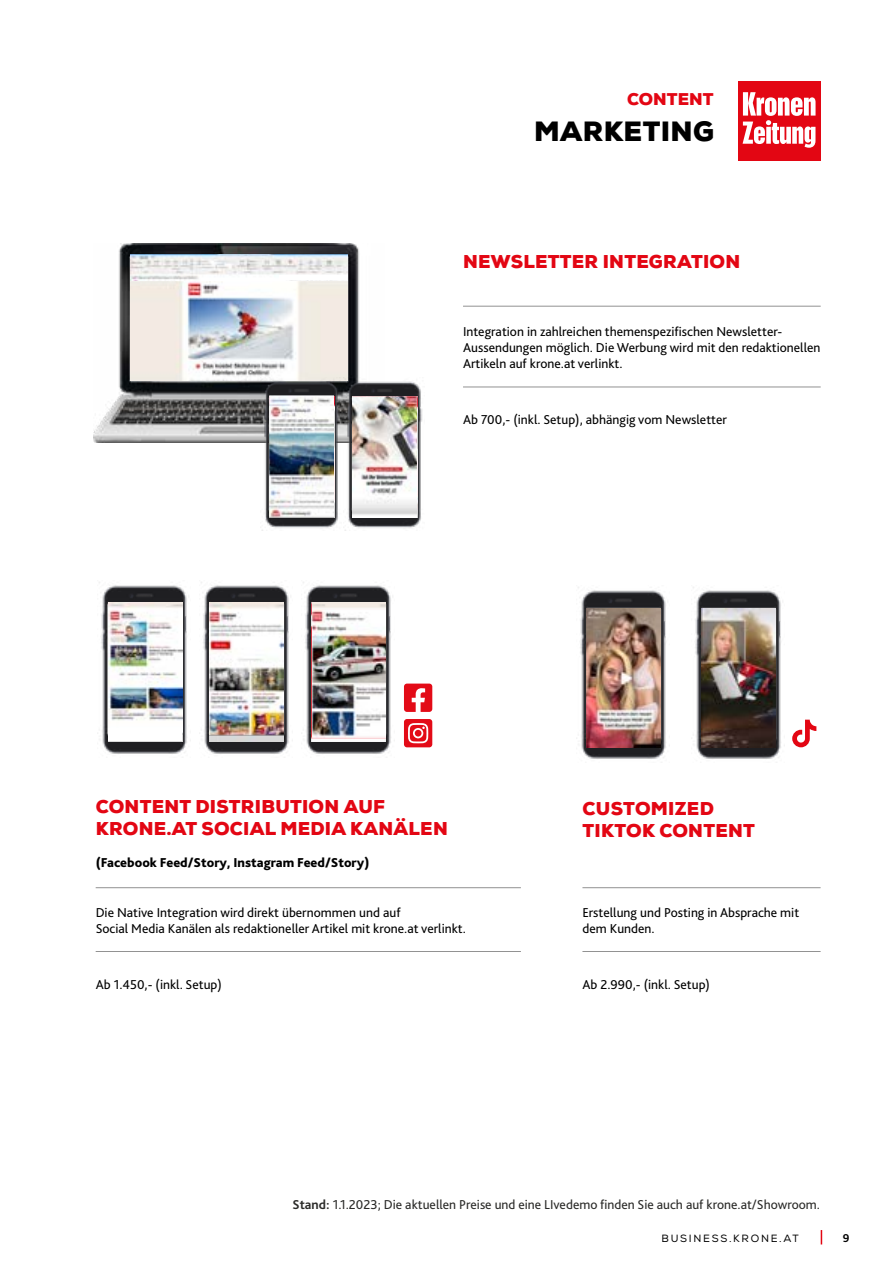
<style>
.page{position:relative;width:893px;height:1263px;background:#fff}
.page>*{position:absolute;margin:0;border:0;box-sizing:border-box;transform-origin:0 0}
.t1{font:900 27px "Nexa";letter-spacing:.015em;color:#000}
.t2{font:900 18px/21.6px "Nexa";letter-spacing:.015em;color:#e30613}
.t3{font:900 16.5px "Nexa";letter-spacing:.005em;color:#e30613}
.t4{font:13.5px/16.2px "Bliss Pro";color:#000}
.t5{font:13.5px "Bliss Pro";color:#2a2a28}
.t6{font:800 13.5px "Bliss Pro";color:#000}
.t7{font:700 12px "Bliss Pro";color:#000}
.t8{font:10.5px "Nexa";letter-spacing:.165em;color:#000}
.s1{font-weight:700}
</style>
<div class="page">
<svg style="left:821px;top:1230px;width:1px;height:14px"></svg>
<hr style="left:96px;top:887px;width:425px;height:1px;background:#929292">
<hr style="left:96px;top:951px;width:425px;height:1px;background:#929292">
<img style="left:99px;top:582px;width:92px;height:172px">
<img style="left:199px;top:582px;width:90px;height:172px">
<img style="left:301px;top:582px;width:90px;height:172px">
<hr style="left:582px;top:887px;width:239px;height:1px;background:#929292">
<hr style="left:582px;top:951px;width:239px;height:1px;background:#929292">
<img style="left:576px;top:587px;width:90px;height:172px">
<hr style="left:463px;top:306px;width:358px;height:1px;background:#929292">
<hr style="left:463px;top:387px;width:358px;height:1px;background:#929292">
<img style="left:586px;top:608px;width:74px;height:139px">
<img style="left:691px;top:587px;width:90px;height:172px">
<img style="left:701px;top:608px;width:74px;height:139px">
<img style="left:108px;top:602px;width:74px;height:126px">
<img style="left:210px;top:602px;width:73px;height:139px">
<img style="left:312px;top:608px;width:74px;height:133px">
<img style="left:312px;top:602px;width:74px;height:6px">
<div style="left:108px;top:728px;width:74px;height:13px;background:#fff"></div>
<div style="left:738px;top:81px;width:83px;height:80px;background:#e30613"></div>
<svg style="left:743px;top:92px;width:72px;height:56px"></svg>
<svg style="left:404px;top:719px;width:28px;height:28px"></svg>
<svg style="left:404px;top:684px;width:28px;height:28px"></svg>
<svg style="left:792px;top:720px;width:24px;height:27px"></svg>
<img style="left:93px;top:243px;width:267px;height:199px">
<img style="left:130px;top:280px;width:217px;height:100px">
<img style="left:130px;top:255px;width:217px;height:25px">
<div style="left:279px;top:275px;width:68px;height:5px;background:#fff"></div>
<img style="left:260px;top:377px;width:81px;height:154px">
<img style="left:270px;top:396px;width:64px;height:124px">
<img style="left:344px;top:377px;width:79px;height:154px">
<img style="left:353px;top:397px;width:64px;height:121px">
<p class="t3" style="left:627px;top:88px;width:88px">CONTENT</p>
<h1 class="t1" style="left:534px;top:114px;width:181px">MARKETING</h1>
<h2 class="t2" style="left:463px;top:251px;width:279px">NEWSLETTER INTEGRATION</h2>
<p class="t4" style="left:463px;top:323px;width:359px">Integration in zahlreichen themenspezifischen Newsletter-<br>Aussendungen möglich. Die Werbung wird mit den redaktionellen<br>Artikeln auf krone.at verlinkt.</p>
<p class="t4" style="left:463px;top:411px;width:265px">Ab 700,- (inkl. Setup), abhängig vom Newsletter</p>
<h2 class="t2" style="left:96px;top:796px;width:354px">CONTENT DISTRIBUTION AUF<br>KRONE.AT SOCIAL MEDIA KANÄLEN</h2>
<p class="t6" style="left:96px;top:854px;width:275px">(Facebook Feed/Story, Instagram Feed/Story)</p>
<p class="t4" style="left:96px;top:904px;width:372px">Die Native Integration wird direkt übernommen und auf<br>Social Media Kanälen als redaktioneller Artikel mit krone.at verlinkt.</p>
<p class="t4" style="left:96px;top:976px;width:128px">Ab 1.450,- (inkl. Setup)</p>
<h2 class="t2" style="left:583px;top:798px;width:174px">CUSTOMIZED<br>TIKTOK CONTENT</h2>
<p class="t4" style="left:582px;top:904px;width:218px">Erstellung und Posting in Absprache mit dem Kunden.</p>
<p class="t4" style="left:582px;top:976px;width:129px">Ab 2.990,- (inkl. Setup)</p>
<p class="t5" style="left:293px;top:1196px;width:529px"><span class="s1">Stand:</span> 1.1.2023; Die aktuellen Preise und eine LIvedemo finden Sie auch auf krone.at/Showroom.</p>
<p class="t8" style="left:662px;top:1232px;width:139px">BUSINESS.KRONE.AT</p>
<p class="t7" style="left:843px;top:1230px;width:8px">9</p>
</div>
